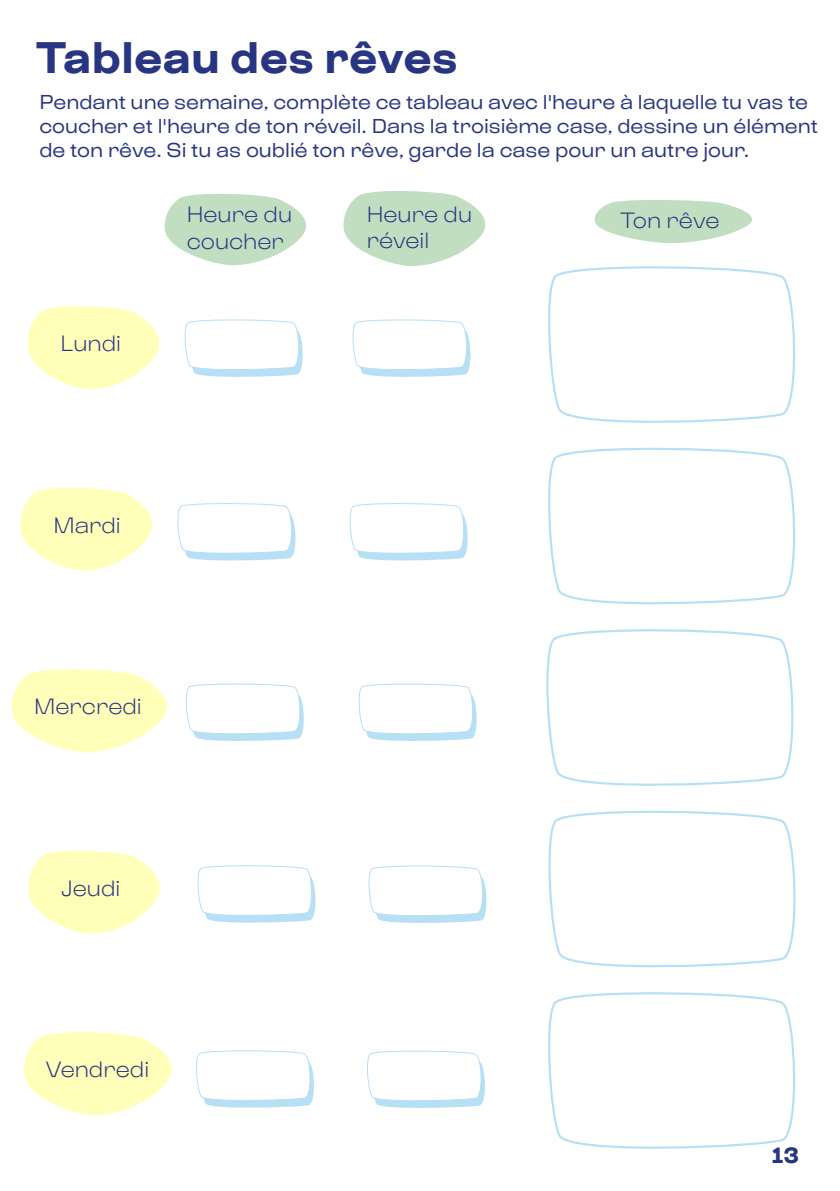
<style>
.page{position:relative;width:840px;height:1191px;background:#fff}
.page>*{position:absolute;margin:0;border:0;box-sizing:border-box;transform-origin:0 0}
.t1{font:44px "Boogie School Sans High 6 th";color:#283583}
.t2{font:22px/26.4px "Boogie School Sans High 2 nd";color:#283583}
.t3{font:22px "Boogie School Sans High 6 th";color:#283583}
.t4{font:20px/24px "Boogie School Sans High 3 rd";color:#283583}
</style>
<div class="page">
<svg style="left:184px;top:319px;width:119px;height:58px"></svg>
<svg style="left:352px;top:319px;width:119px;height:58px"></svg>
<svg style="left:548px;top:266px;width:248px;height:157px"></svg>
<svg style="left:27px;top:306px;width:133px;height:84px"></svg>
<svg style="left:164px;top:193px;width:142px;height:73px"></svg>
<svg style="left:594px;top:200px;width:158px;height:44px"></svg>
<svg style="left:24px;top:1032px;width:148px;height:84px"></svg>
<svg style="left:28px;top:850px;width:132px;height:84px"></svg>
<svg style="left:20px;top:487px;width:132px;height:84px"></svg>
<svg style="left:343px;top:191px;width:143px;height:75px"></svg>
<svg style="left:548px;top:447px;width:248px;height:158px"></svg>
<svg style="left:548px;top:810px;width:248px;height:158px"></svg>
<svg style="left:546px;top:629px;width:248px;height:157px"></svg>
<svg style="left:548px;top:992px;width:248px;height:157px"></svg>
<svg style="left:177px;top:503px;width:119px;height:58px"></svg>
<svg style="left:349px;top:503px;width:119px;height:58px"></svg>
<svg style="left:11px;top:669px;width:293px;height:84px"></svg>
<svg style="left:358px;top:683px;width:119px;height:58px"></svg>
<svg style="left:197px;top:865px;width:119px;height:58px"></svg>
<svg style="left:368px;top:865px;width:119px;height:58px"></svg>
<svg style="left:196px;top:1050px;width:118px;height:58px"></svg>
<svg style="left:367px;top:1050px;width:118px;height:58px"></svg>
<h1 class="t1" style="left:35px;top:31px;width:424px">Tableau des rêves</h1>
<p class="t4" style="left:39px;top:91px;width:779px">Pendant une semaine, complète ce tableau avec l'heure à laquelle tu vas te coucher et l'heure de ton réveil. Dans la troisième case, dessine un élément de ton rêve. Si tu as oublié ton rêve, garde la case pour un autre jour.</p>
<p class="t2" style="left:60px;top:331px;width:62px">Lundi</p>
<p class="t2" style="left:53px;top:512px;width:69px">Mardi</p>
<p class="t2" style="left:366px;top:201px;width:107px">Heure du réveil</p>
<p class="t2" style="left:187px;top:202px;width:107px">Heure du coucher</p>
<p class="t2" style="left:620px;top:207px;width:101px">Ton rêve</p>
<p class="t2" style="left:34px;top:693px;width:109px">Mercredi</p>
<p class="t2" style="left:61px;top:875px;width:61px">Jeudi</p>
<p class="t2" style="left:45px;top:1056px;width:105px">Vendredi</p>
<p class="t3" style="left:771px;top:1141px;width:29px">13</p>
</div>
